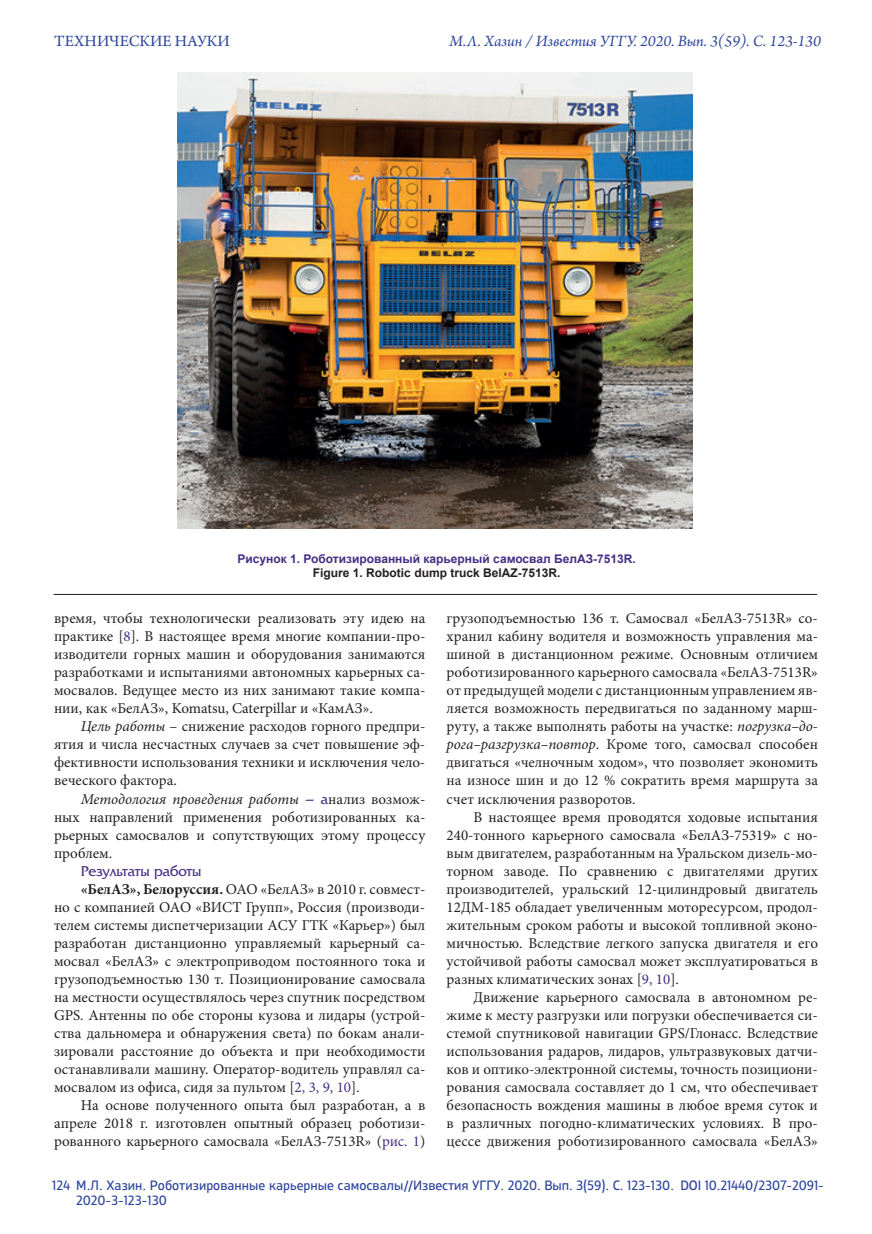
<style>
.page{position:relative;width:872px;height:1234px;background:#fff}
.page>*{position:absolute;margin:0;border:0;box-sizing:border-box;transform-origin:0 0}
.t1{font:italic 16.5px "Arno Pro";color:#2c449c}
.t2{font:16.5px "Arno Pro";color:#2c449c}
.t3{font:15px/18px "Minion Pro";color:#231f20;text-align:justify}
.t4{font:15px "AG Friquer C";color:#452e83}
.t5{font:13.5px/15px "XXII Centar";color:#2c449c}
.t6{font:700 12px "Arial";color:#452e83}
.t7{font:700 12px "Arial";color:#231f20}
.s1{color:#452e83}
.s2{font-style:italic}
.s3{font-family:"AG Friquer C";color:#452e83}
.s4{font-weight:700}
</style>
<div class="page">
<img style="left:178px;top:72px;width:515px;height:456px">
<hr style="left:54px;top:594px;width:763px;height:1px;background:#231f20">
<p class="t2" style="left:54px;top:32px;width:177px">ТЕХНИЧЕСКИЕ НАУКИ</p>
<p class="t1" style="left:449px;top:32px;width:373px">М.Л. Хазин / Известия УГГУ. 2020. Вып. 3(59). С. 123-130</p>
<p class="t6" style="left:237px;top:550px;width:400px">Рисунок 1. Роботизированный карьерный самосвал БелАЗ-7513R.</p>
<p class="t7" style="left:313px;top:564px;width:249px">Figure 1. Robotic dump truck BelAZ-7513R.</p>
<p class="t3" style="left:54px;top:609px;width:373px">время, чтобы технологически реализовать эту идею на практике [<span class="s1">8</span>]. В настоящее время многие компании-про&shy;изводители горных машин и оборудования занимаются разработками и испытаниями автономных карьерных са&shy;мосвалов. Ведущее место из них занимают такие компа&shy;нии, как «БелАЗ», Komatsu, Caterpillar и «КамАЗ».</p>
<p class="t3" style="left:54px;top:717px;width:373px;text-indent:27px"><span class="s2">Цель работы</span> – снижение расходов горного предпри&shy;ятия и числа несчастных случаев за счет повышение эф&shy;фективности использования техники и исключения чело&shy;веческого фактора.</p>
<p class="t3" style="left:54px;top:789px;width:373px;text-indent:27px"><span class="s2">Методология проведения работы</span> <span class="s3">– а</span>нализ возмож&shy;ных направлений применения роботизированных ка&shy;рьерных самосвалов и сопутствующих этому процессу проблем.</p>
<p class="t4" style="left:81px;top:862px;width:122px">Результаты работы</p>
<p class="t3" style="left:54px;top:879px;width:373px;text-indent:27px"><span class="s4">«БелАЗ», Белоруссия.</span> ОАО «БелАЗ» в 2010 г. совмест&shy;но с компанией ОАО «ВИСТ Групп», Россия (производи&shy;телем системы диспетчеризации АСУ ГТК «Карьер») был разработан дистанционно управляемый карьерный са&shy;мосвал «БелАЗ» с электроприводом постоянного тока и грузоподъемностью 130 т. Позиционирование самосвала на местности осуществлялось через спутник посредством GPS. Антенны по обе стороны кузова и лидары (устрой&shy;ства дальномера и обнаружения света) по бокам анали&shy;зировали расстояние до объекта и при необходимости останавливали машину. Оператор-водитель управлял са&shy;мосвалом из офиса, сидя за пультом [<span class="s1">2, 3, 9, 10</span>].</p>
<p class="t3" style="left:54px;top:1095px;width:373px;text-indent:27px">На основе полученного опыта был разработан, а в апреле 2018 г. изготовлен опытный образец роботизи&shy;рованного карьерного самосвала «БелАЗ-7513R» (<span class="s1">рис. 1</span>)</p>
<p class="t3" style="left:446px;top:609px;width:373px">грузоподъемностью 136 т. Самосвал «БелАЗ-7513R» со&shy;хранил кабину водителя и возможность управления ма&shy;шиной в дистанционном режиме. Основным отличием роботизированного карьерного самосвала «БелАЗ-7513R» от предыдущей модели с дистанционным управлением яв&shy;ляется возможность передвигаться по заданному марш&shy;руту, а также выполнять работы на участке: <span class="s2">погрузка–до&shy;рога–разгрузка–повтор</span>. Кроме того, самосвал способен двигаться «челночным ходом», что позволяет экономить на износе шин и до 12 % сократить время маршрута за счет исключения разворотов.</p>
<p class="t3" style="left:446px;top:807px;width:373px;text-indent:27px">В настоящее время проводятся ходовые испытания 240-тонного карьерного самосвала «БелАЗ-75319» с но&shy;вым двигателем, разработанным на Уральском дизель-мо&shy;торном заводе. По сравнению с двигателями других производителей, уральский 12-цилиндровый двигатель 12ДМ-185 обладает увеличенным моторесурсом, продол&shy;жительным сроком работы и высокой топливной эконо&shy;мичностью. Вследствие легкого запуска двигателя и его устойчивой работы самосвал может эксплуатироваться в разных климатических зонах [<span class="s1">9, 10</span>].</p>
<p class="t3" style="left:446px;top:987px;width:373px;text-indent:27px">Движение карьерного самосвала в автономном ре&shy;жиме к месту разгрузки или погрузки обеспечивается си&shy;стемой спутниковой навигации GPS/Глонасс. Вследствие использования радаров, лидаров, ультразвуковых датчи&shy;ков и оптико-электронной системы, точность позициони&shy;рования самосвала составляет до 1 см, что обеспечивает безопасность вождения машины в любое время суток и в различных погодно-климатических условиях. В про&shy;цессе движения роботизированного самосвала «БелАЗ»</p>
<p class="t5" style="left:76px;top:1177px;width:749px;text-indent:-24px">124 М.Л. Хазин. Роботизированные карьерные самосвалы//Известия УГГУ. 2020. Вып. 3(59). С. 123-130. DOI 10.21440/2307-2091-<br>2020-3-123-130</p>
</div>
